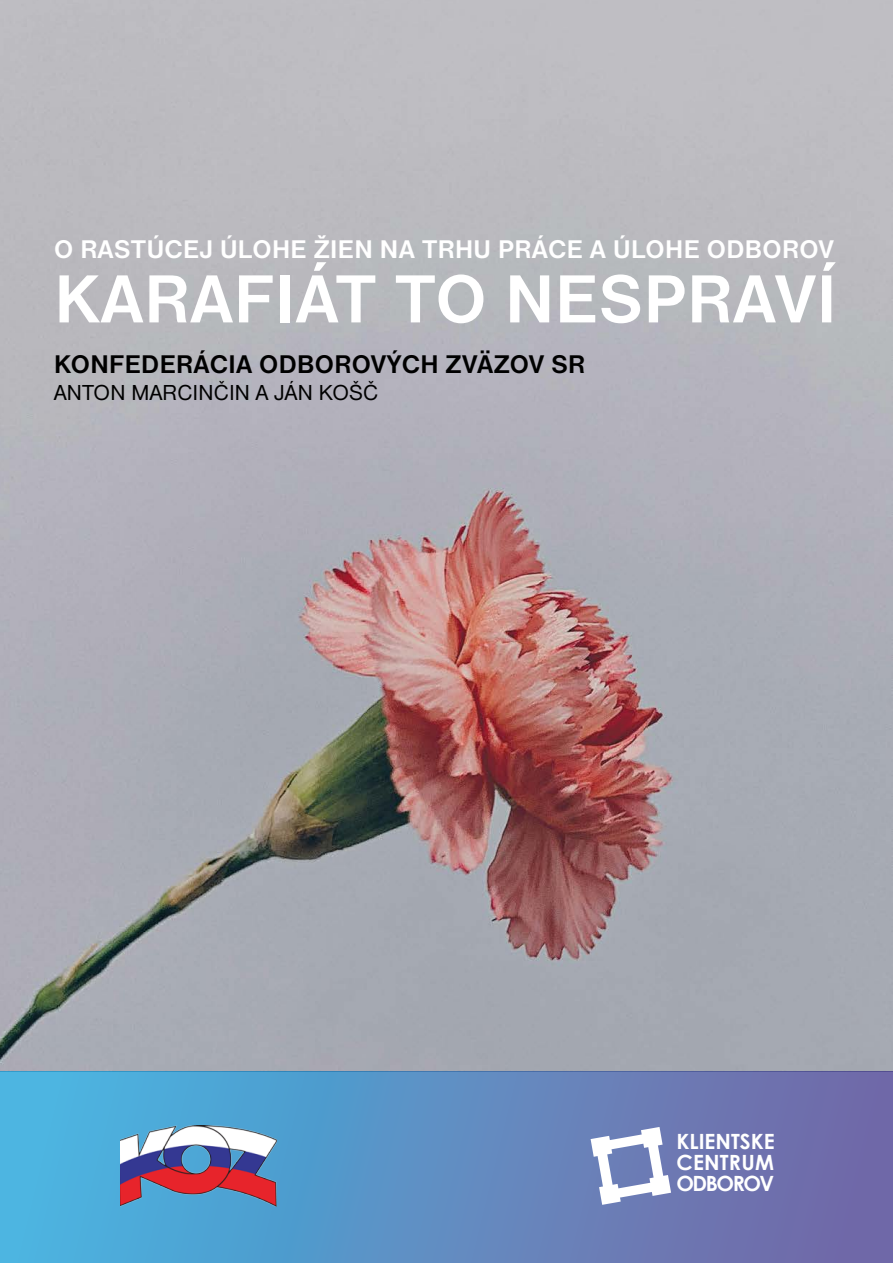
<style>
.page{position:relative;width:893px;height:1263px;background:#fff}
.page>*{position:absolute;margin:0;border:0;box-sizing:border-box;transform-origin:0 0}
.t1{font:700 70.5px "Nimbus Sans DOT";letter-spacing:.015em;color:#fff}
.t2{font:700 26.55px "Nimbus Sans DOT";letter-spacing:.015em;color:#fff}
.t3{font:700 26.55px "Nimbus Sans DOT";letter-spacing:.015em;color:#000}
.t4{font:22.5px "Nimbus Sans DOT";letter-spacing:.015em;color:#000}
.t5{font:700 21px/21px "Century Gothic";color:#fff;text-align:justify}
</style>
<div class="page">
<img style="left:0;top:0;width:893px;height:1071px">
<div style="left:0;top:1071px;width:893px;height:192px;background:linear-gradient(to right,#46b8e3,#7565a4)"></div>
<svg style="left:591px;top:1127px;width:80px;height:78px"></svg>
<img style="left:120px;top:1125px;width:156px;height:81px">
<p class="t2" style="left:54px;top:234px;width:781px">O RASTÚCEJ ÚLOHE ŽIEN NA TRHU PRÁCE A ÚLOHE ODBOROV</p>
<h1 class="t1" style="left:54px;top:259px;width:783px">KARAFIÁT TO NESPRAVÍ</h1>
<p class="t3" style="left:54px;top:350px;width:532px">KONFEDERÁCIA ODBOROVÝCH ZVÄZOV SR</p>
<p class="t4" style="left:54px;top:380px;width:326px">ANTON MARCINČIN A JÁN KOŠČ</p>
<p class="t5" style="left:676px;top:1130px;width:100px">KLIENTSKE CENTRUM ODBOROV</p>
</div>
